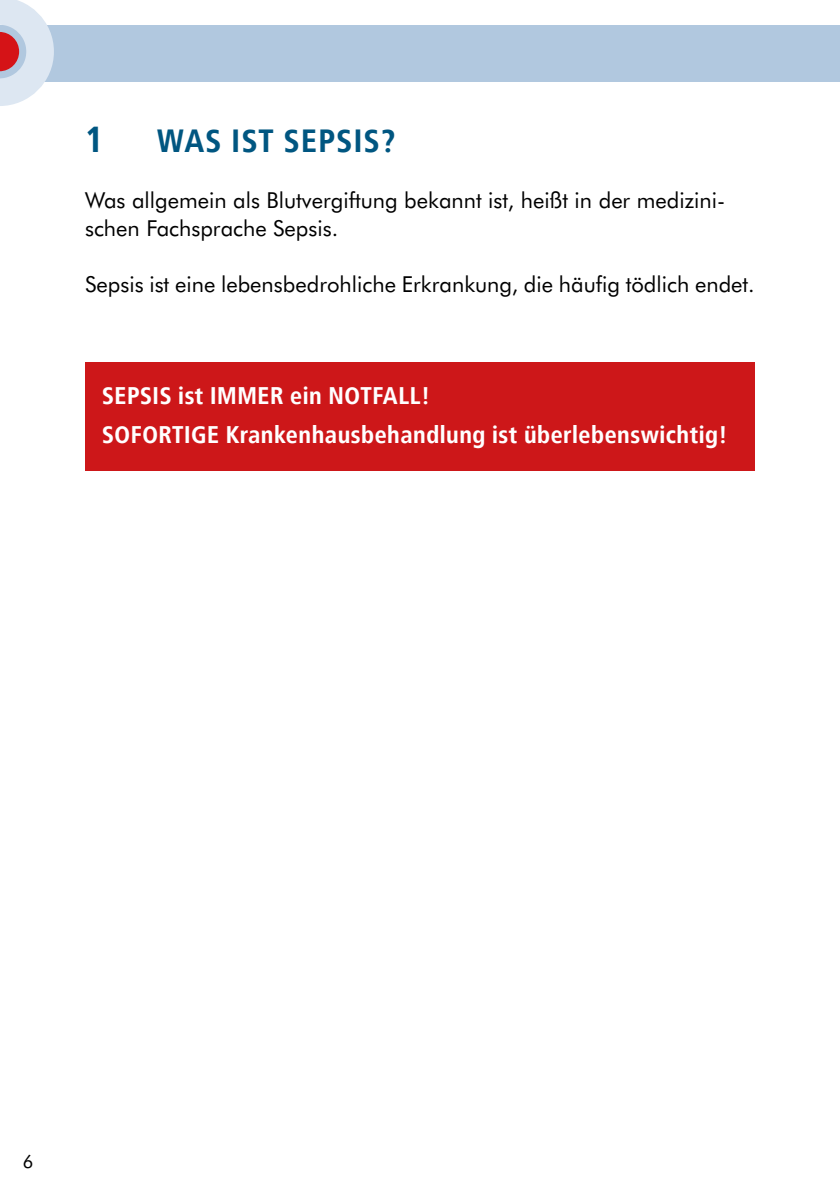
<style>
.page{position:relative;width:840px;height:1191px;background:#fff}
.page>*{position:absolute;margin:0;border:0;box-sizing:border-box;transform-origin:0 0}
.t1{font:700 36px "Transit Offc";color:#005681}
.t2{font:700 32px "Transit Offc";letter-spacing:.02em;color:#005681}
.t3{font:700 24px/39.4px "Transit Offc";color:#fff}
.t4{font:22px/28px "Futura BT";color:#000}
.t5{font:18px "Futura BT";color:#000}
</style>
<div class="page">
<div style="left:0;top:26px;width:839px;height:56px;background:#b1c8df"></div>
<svg style="left:0;top:0;width:68px;height:106px"></svg>
<div style="left:85px;top:362px;width:669px;height:109px;background:#cd1719"></div>
<h1 class="t1" style="left:85px;top:116px;width:20px">1</h1>
<h2 class="t2" style="left:157px;top:120px;width:240px">WAS IST SEPSIS?</h2>
<p class="t4" style="left:85px;top:186px;width:641px">Was allgemein als Blutvergiftung bekannt ist, heißt in der medizini&shy;schen Fachsprache Sepsis.</p>
<p class="t4" style="left:85px;top:270px;width:670px">Sepsis ist eine lebensbedrohliche Erkrankung, die häufig tödlich endet.</p>
<p class="t3" style="left:102px;top:375px;width:627px">SEPSIS ist IMMER ein NOTFALL!<br>SOFORTIGE Krankenhausbehandlung ist überlebenswichtig!</p>
<p class="t5" style="left:23px;top:1150px;width:12px">6</p>
</div>
